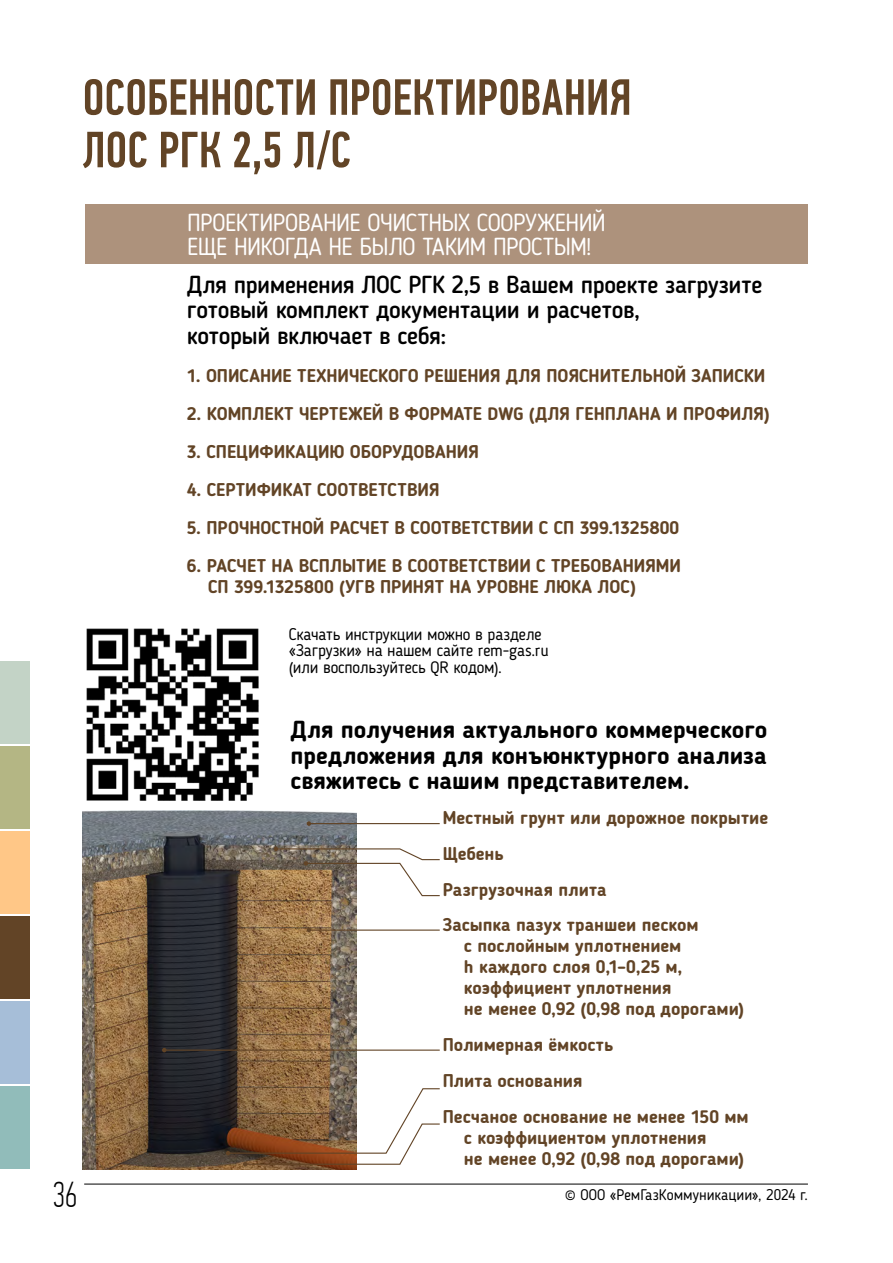
<style>
.page{position:relative;width:893px;height:1263px;background:#fff}
.page>*{position:absolute;margin:0;border:0;box-sizing:border-box;transform-origin:0 0}
.t1{font:500 51px/52.5px "PF Din Text Comp Pro";color:#624426}
.t2{font:100 36px "PF Din Text Comp Pro";color:#000}
.t3{font:500 24px/25.5px "Blogger Sans";letter-spacing:-.01em;color:#000}
.t4{font:700 24px/25.5px "Blogger Sans";letter-spacing:.005em;color:#000;text-align:justify}
.t5{font:24px/24px "Blogger Sans";letter-spacing:-.02em;color:#fff}
.t6{font:700 18px/21px "Blogger Sans";color:#624426}
.t7{font:16.5px/16.5px "Blogger Sans";letter-spacing:-.01em;color:#000}
.t8{font:15px "Blogger Sans";color:#000}
</style>
<div class="page">
<hr style="left:84px;top:1184px;width:724px;height:1px;background:#000">
<div style="left:0;top:746px;width:30px;height:83px;background:#b4b684"></div>
<div style="left:0;top:831px;width:30px;height:83px;background:#ffc787"></div>
<div style="left:0;top:916px;width:30px;height:83px;background:#624426"></div>
<div style="left:0;top:1001px;width:30px;height:83px;background:#a6bed8"></div>
<div style="left:0;top:1086px;width:30px;height:83px;background:#91bcba"></div>
<div style="left:0;top:661px;width:30px;height:83px;background:#c3d3c6"></div>
<div style="left:85px;top:204px;width:723px;height:59px;background:#ad927c"></div>
<img style="left:83px;top:810px;width:273px;height:359px">
<hr style="left:309px;top:823px;width:131px;height:1px;background:#624426">
<svg style="left:307px;top:821px;width:4px;height:5px"></svg>
<hr style="left:309px;top:929px;width:131px;height:2px;background:#624426">
<svg style="left:307px;top:928px;width:4px;height:4px"></svg>
<hr style="left:164px;top:1049px;width:276px;height:2px;background:#624426">
<svg style="left:162px;top:1048px;width:4px;height:4px"></svg>
<svg style="left:274px;top:847px;width:166px;height:50px"></svg>
<svg style="left:226px;top:1088px;width:214px;height:78px"></svg>
<img style="left:86px;top:628px;width:173px;height:173px">
<h1 class="t1" style="left:83px;top:72px;width:551px">ОСОБЕННОСТИ ПРОЕКТИРОВАНИЯ<br>ЛОС РГК 2,5 Л/С</h1>
<h3 class="t5" style="left:187px;top:210px;width:420px">ПРОЕКТИРОВАНИЕ ОЧИСТНЫХ СООРУЖЕНИЙ<br>ЕЩЕ НИКОГДА НЕ БЫЛО ТАКИМ ПРОСТЫМ!</h3>
<h3 class="t3" style="left:187px;top:272px;width:577px">Для применения ЛОС РГК 2,5 в Вашем проекте загрузите готовый комплект документации и расчетов,<br>который включает в себя:</h3>
<p class="t6" style="left:187px;top:365px;width:580px">1. ОПИСАНИЕ ТЕХНИЧЕСКОГО РЕШЕНИЯ ДЛЯ ПОЯСНИТЕЛЬНОЙ ЗАПИСКИ</p>
<p class="t6" style="left:187px;top:403px;width:584px">2. КОМПЛЕКТ ЧЕРТЕЖЕЙ В ФОРМАТЕ DWG (ДЛЯ ГЕНПЛАНА И ПРОФИЛЯ)</p>
<p class="t6" style="left:187px;top:441px;width:294px">3. СПЕЦИФИКАЦИЮ ОБОРУДОВАНИЯ</p>
<p class="t6" style="left:187px;top:479px;width:254px">4. СЕРТИФИКАТ СООТВЕТСТВИЯ</p>
<p class="t6" style="left:187px;top:517px;width:494px">5. ПРОЧНОСТНОЙ РАСЧЕТ В СООТВЕТСТВИИ С СП 399.1325800</p>
<p class="t6" style="left:208px;top:555px;width:474px;text-indent:-21px">6. РАСЧЕТ НА ВСПЛЫТИЕ В СООТВЕТСТВИИ С ТРЕБОВАНИЯМИ<br>СП 399.1325800 (УГВ ПРИНЯТ НА УРОВНЕ ЛЮКА ЛОС)</p>
<p class="t7" style="left:289px;top:626px;width:261px">Скачать инструкции можно в разделе «Загрузки» на нашем сайте rem-gas.ru (или воспользуйтесь QR кодом).</p>
<h3 class="t4" style="left:291px;top:717px;width:478px">Для получения актуального коммерческого предложения для конъюнктурного анализа свяжитесь с нашим представителем.</h3>
<p class="t6" style="left:443px;top:799px;width:327px;line-height:35.8px">Местный грунт или дорожное покрытие<br>Щебень<br>Разгрузочная плита<br>Засыпка пазух траншеи песком</p>
<p class="t6" style="left:464px;top:935px;width:282px">с послойным уплотнением<br>h каждого слоя 0,1–0,25 м, коэффициент уплотнения<br>не менее 0,92 (0,98 под дорогами)</p>
<p class="t6" style="left:443px;top:1027px;width:308px;line-height:35.8px">Полимерная ёмкость<br>Плита основания<br>Песчаное основание не менее 150 мм</p>
<p class="t6" style="left:464px;top:1127px;width:282px">с коэффициентом уплотнения<br>не менее 0,92 (0,98 под дорогами)</p>
<h2 class="t2" style="left:52px;top:1174px;width:27px">36</h2>
<p class="t8" style="left:565px;top:1186px;width:245px">© ООО «РемГазКоммуникации», 2024 г.</p>
</div>
